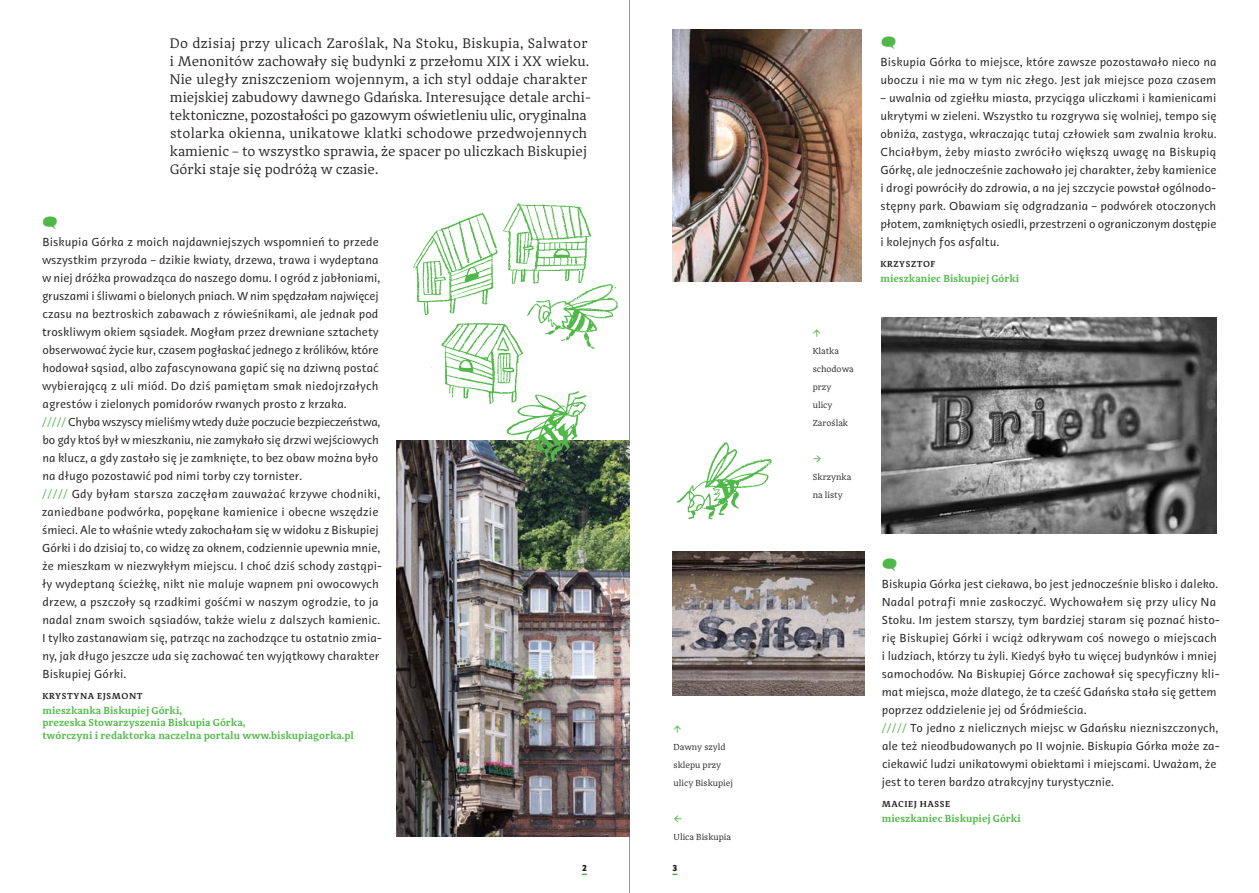
<style>
.page{position:relative;width:1259px;height:893px;background:#fff}
.page>*{position:absolute;margin:0;border:0;box-sizing:border-box;transform-origin:0 0}
.t1{font:14.25px/18px "Adagio Serif";color:#231f20}
.t2{font:13.5px "Bello Words Body";color:#50b848}
.t3{font:12px/18px "Adagio Sans Script";color:#231f20}
.t4{font:600 10.5px/12.6px "Adagio Serif";color:#50b848}
.t5{font:9px/18px "Adagio Serif";color:#231f20}
.t6{font:600 9px "Adagio Serif";letter-spacing:.06em;color:#231f20}
.t7{font:900 9px "Adagio Sans Script";color:#231f20}
.s1{color:#50b848}
</style>
<div class="page">
<hr style="left:629px;top:0;width:1px;height:893px;background:#939598">
<img style="left:882px;top:318px;width:334px;height:216px">
<img style="left:396px;top:462px;width:233px;height:375px">
<img style="left:672px;top:30px;width:190px;height:252px">
<img style="left:672px;top:552px;width:192px;height:144px">
<img style="left:396px;top:188px;width:318px;height:274px">
<img style="left:673px;top:432px;width:99px;height:88px">
<p class="t1" style="left:169px;top:34px;width:423px">Do dzisiaj przy ulicach Zaroślak, Na Stoku, Biskupia, Salwator i Menonitów zachowały się budynki z przełomu XIX i XX wieku.<br>Nie uległy zniszczeniom wojennym, a ich styl oddaje charakter miejskiej zabudowy dawnego Gdańska. Interesujące detale archi&shy;tektoniczne, pozostałości po gazowym oświetleniu ulic, oryginalna stolarka okienna, unikatowe klatki schodowe przedwojennych kamienic – to wszystko sprawia, że spacer po uliczkach Biskupiej Górki staje się podróżą w czasie.</p>
<p class="t2" style="left:42px;top:215px;width:17px">?</p>
<p class="t3" style="left:42px;top:233px;width:342px">Biskupia Górka z moich najdawniejszych wspomnień to przede wszystkim przyroda – dzikie kwiaty, drzewa, trawa i wydeptana w niej dróżka prowadząca do naszego domu. I ogród z jabłoniami, gruszami i śliwami o bielonych pniach. W nim spędzałam najwięcej czasu na beztroskich zabawach z rówieśnikami, ale jednak pod troskliwym okiem sąsiadek. Mogłam przez drewniane sztachety obserwować życie kur, czasem pogłaskać jednego z królików, które hodował sąsiad, albo zafascynowana gapić się na dziwną postać wybierającą z uli miód. Do dziś pamiętam smak niedojrzałych agrestów i zielonych pomidorów rwanych prosto z krzaka.<br><span class="s1">/////</span> Chyba wszyscy mieliśmy wtedy duże poczucie bezpieczeństwa, bo gdy ktoś był w mieszkaniu, nie zamykało się drzwi wejściowych na klucz, a gdy zastało się je zamknięte, to bez obaw można było na długo pozostawić pod nimi torby czy tornister.<br><span class="s1">/////</span> Gdy byłam starsza zaczęłam zauważać krzywe chodniki, zaniedbane podwórka, popękane kamienice i obecne wszędzie śmieci. Ale to właśnie wtedy zakochałam się w widoku z Biskupiej Górki i do dzisiaj to, co widzę za oknem, codziennie upewnia mnie, że mieszkam w niezwykłym miejscu. I choć dziś schody zastąpi&shy;ły wydeptaną ścieżkę, nikt nie maluje wapnem pni owocowych drzew, a pszczoły są rzadkimi gośćmi w naszym ogrodzie, to ja nadal znam swoich sąsiadów, także wielu z dalszych kamienic.<br>I tylko zastanawiam się, patrząc na zachodzące tu ostatnio zmia&shy;ny, jak długo jeszcze uda się zachować ten wyjątkowy charakter Biskupiej Górki.</p>
<p class="t6" style="left:42px;top:690px;width:102px">Krystyna Ejsmont</p>
<p class="t4" style="left:42px;top:704px;width:313px">mieszkanka Biskupiej Górki,<br>prezeska Stowarzyszenia Biskupia Górka,<br>twórczyni i redaktorka naczelna portalu www.biskupiagorka.pl</p>
<p class="t5" style="left:673px;top:738px;width:61px">Dawny szyld sklepu przy ulicy Biskupiej</p>
<p class="t5" style="left:673px;top:828px;width:59px">Ulica Biskupia</p>
<p class="t7" style="left:582px;top:862px;width:6px">2</p>
<p class="t7" style="left:672px;top:862px;width:6px">3</p>
<p class="t5" style="left:813px;top:342px;width:42px">Klatka schodowa przy<br>ulicy<br>Zaroślak</p>
<p class="t5" style="left:813px;top:468px;width:40px">Skrzynka na listy</p>
<p class="t2" style="left:880px;top:35px;width:17px">?</p>
<p class="t3" style="left:880px;top:53px;width:338px">Biskupia Górka to miejsce, które zawsze pozostawało nieco na uboczu i nie ma w tym nic złego. Jest jak miejsce poza czasem</p>
<p class="t3" style="left:880px;top:89px;width:338px;text-align:justify">– uwalnia od zgiełku miasta, przyciąga uliczkami i kamienicami ukrytymi w zieleni. Wszystko tu rozgrywa się wolniej, tempo się obniża, zastyga, wkraczając tutaj człowiek sam zwalnia kroku.<br>Chciałbym, żeby miasto zwróciło większą uwagę na Biskupią Górkę, ale jednocześnie zachowało jej charakter, żeby kamienice i drogi powróciły do zdrowia, a na jej szczycie powstał ogólnodo&shy;stępny park. Obawiam się odgradzania – podwórek otoczonych płotem, zamkniętych osiedli, przestrzeni o ograniczonym dostępie i kolejnych fos asfaltu.</p>
<p class="t6" style="left:880px;top:258px;width:56px">Krzysztof</p>
<p class="t4" style="left:880px;top:272px;width:140px">mieszkaniec Biskupiej Górki</p>
<p class="t2" style="left:881px;top:557px;width:17px">?</p>
<p class="t3" style="left:881px;top:575px;width:340px">Biskupia Górka jest ciekawa, bo jest jednocześnie blisko i daleko.<br>Nadal potrafi mnie zaskoczyć. Wychowałem się przy ulicy Na Stoku. Im jestem starszy, tym bardziej staram się poznać histo&shy;rię Biskupiej Górki i wciąż odkrywam coś nowego o miejscach i ludziach, którzy tu żyli. Kiedyś było tu więcej budynków i mniej samochodów. Na Biskupiej Górce zachował się specyficzny kli&shy;mat miejsca, może dlatego, że ta cześć Gdańska stała się gettem poprzez oddzielenie jej od Śródmieścia.<br><span class="s1">/////</span> To jedno z nielicznych miejsc w Gdańsku niezniszczonych, ale też nieodbudowanych po II wojnie. Biskupia Górka może za&shy;ciekawić ludzi unikatowymi obiektami i miejscami. Uważam, że jest to teren bardzo atrakcyjny turystycznie.</p>
<p class="t6" style="left:881px;top:798px;width:70px">Maciej Hasse</p>
<p class="t4" style="left:882px;top:812px;width:140px">mieszkaniec Biskupiej Górki</p>
</div>
